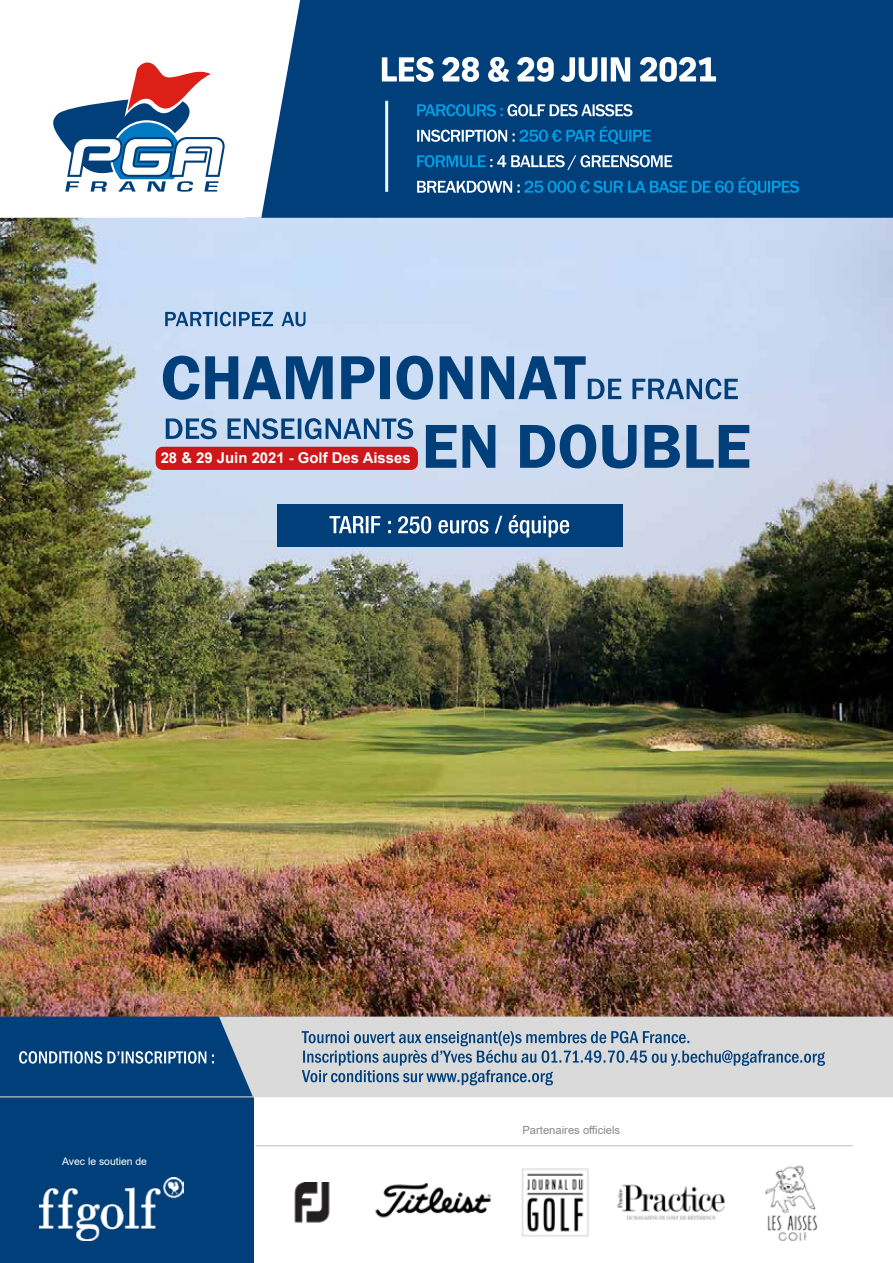
<style>
.page{position:relative;width:893px;height:1263px;background:#fff}
.page>*{position:absolute;margin:0;border:0;box-sizing:border-box;transform-origin:0 0}
.t1{font:700 14.85px "Arial";color:#fff}
.t2{font:11.25px "Arial";color:#878787}
.t3{font:10.35px "Arial";color:#fff}
</style>
<div class="page">
<img style="left:0;top:218px;width:893px;height:798px">
<div style="left:300px;top:0;width:593px;height:218px;background:#003f7a"></div>
<svg style="left:0;top:1px;width:300px;height:217px"></svg>
<svg style="left:53px;top:62px;width:172px;height:130px"></svg>
<svg style="left:382px;top:57px;width:334px;height:25px"></svg>
<svg style="left:417px;top:177px;width:382px;height:18px;background:#15629a"></svg>
<svg style="left:417px;top:155px;width:255px;height:15px;background:#3d77a4"></svg>
<svg style="left:417px;top:126px;width:234px;height:18px;background:#20679c"></svg>
<svg style="left:417px;top:104px;width:216px;height:12px;background:#4180ae"></svg>
<hr style="left:385px;top:101px;width:3px;height:91px;background:#eaf9ff">
<div style="left:0;top:1096px;width:253px;height:167px;background:#003f7a"></div>
<img style="left:39px;top:1177px;width:145px;height:64px">
<hr style="left:255px;top:1145px;width:597px;height:1px;background:#c6c6c6">
<img style="left:522px;top:1168px;width:67px;height:69px">
<img style="left:617px;top:1184px;width:108px;height:36px">
<img style="left:375px;top:1183px;width:116px;height:35px">
<img style="left:294px;top:1182px;width:36px;height:41px">
<img style="left:765px;top:1165px;width:53px;height:76px">
<svg style="left:0;top:1016px;width:219px;height:80px;background:#0f4a81"></svg>
<svg style="left:165px;top:312px;width:140px;height:14px;background:#779bc2"></svg>
<div style="left:277px;top:504px;width:346px;height:43px;background:#003f7a"></div>
<svg style="left:329px;top:515px;width:240px;height:22px"></svg>
<svg style="left:219px;top:1016px;width:674px;height:81px;background:#cdcfd2"></svg>
<svg style="left:302px;top:1031px;width:523px;height:54px;background:#b2bec8"></svg>
<div style="left:156px;top:447px;width:262px;height:23px;background:#cd1719;border-radius:7px"></div>
<svg style="left:426px;top:424px;width:323px;height:44px;background:#638ab2"></svg>
<svg style="left:163px;top:356px;width:575px;height:44px;background:#7397be"></svg>
<svg style="left:166px;top:418px;width:247px;height:21px;background:#7398bd"></svg>
<hr style="left:0;top:1096px;width:254px;height:1px;background:#c6c6c6">
<p class="t1" style="left:161px;top:447px;width:252px">28 &amp; 29 Juin 2021 - Golf Des Aisses</p>
<p class="t3" style="left:62px;top:1154px;width:86px">Avec le soutien de</p>
<p class="t2" style="left:522px;top:1122px;width:99px">Partenaires officiels</p>
</div>
